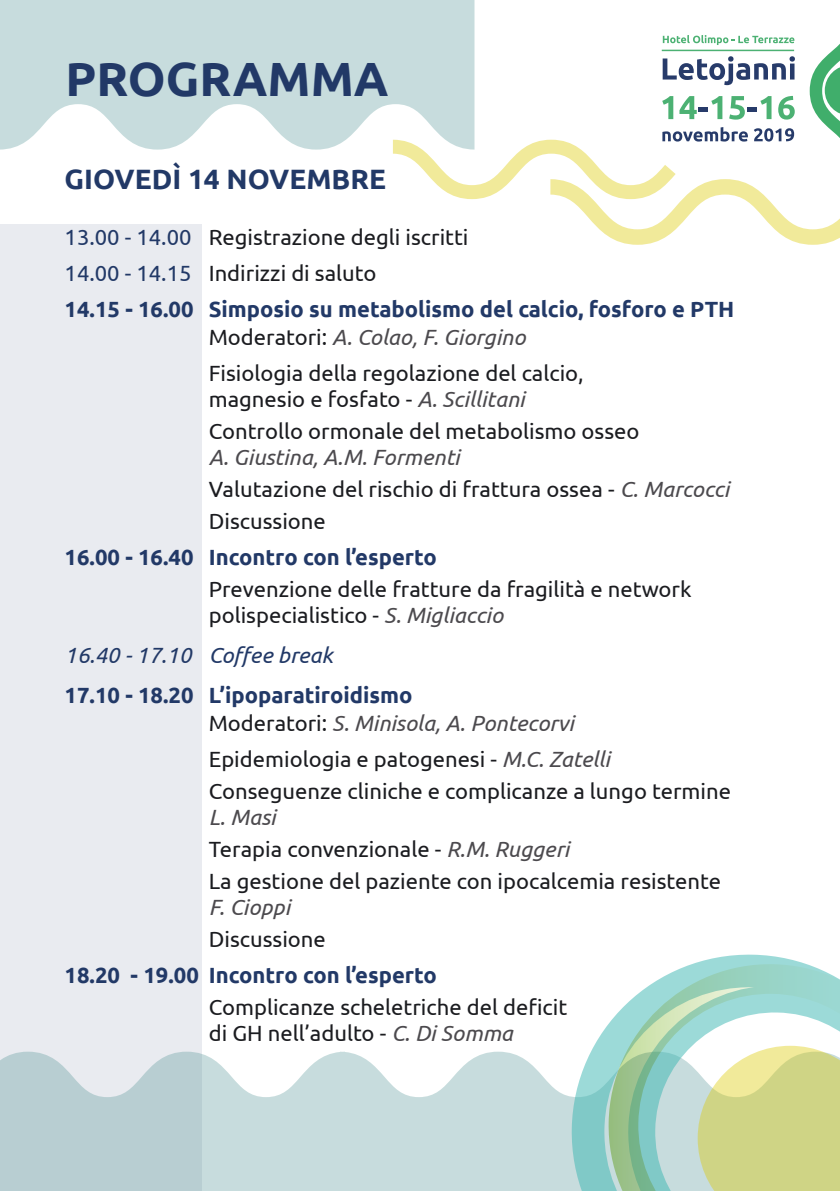
<style>
.page{position:relative;width:840px;height:1191px;background:#fff}
.page>*{position:absolute;margin:0;border:0;box-sizing:border-box;transform-origin:0 0}
.t1{font:700 48px "Ubuntu";color:#223967}
.t2{font:700 28px "Ubuntu";color:#223967}
.t3{font:22px/32px "Ubuntu";color:#1b1c20}
.t4{font:700 22px/36px "Ubuntu";color:#223967}
.t5{font:italic 22px "Ubuntu";color:#223967}
.t6{font:italic 22px "Ubuntu";color:#4c4a4e}
.s1{font-weight:400}
.s2{font-weight:400;color:#1b1c20}
.s3{font-style:italic;color:#4c4a4e}
.s4{font-weight:400;font-style:italic;color:#4c4a4e}
</style>
<div class="page">
<div style="left:0;top:224px;width:201px;height:967px;background:#e9ebf0"></div>
<svg style="left:0;top:0;width:474px;height:150px;background:#cee0e1"></svg>
<svg style="left:0;top:1051px;width:571px;height:140px;fill:#c7dcdd"></svg>
<svg style="left:571px;top:954px;width:235px;height:237px"></svg>
<svg style="left:608px;top:964px;width:231px;height:227px"></svg>
<svg style="left:697px;top:1045px;width:142px;height:146px;background:#d6da95"></svg>
<svg style="left:392px;top:35px;width:447px;height:210px"></svg>
<hr style="left:661px;top:50px;width:132px;height:1px;background:#4cb173">
<h1 class="t1" style="left:66px;top:49px;width:324px">PROGRAMMA</h1>
<p class="t2" style="left:65px;top:162px;width:323px">GIOVEDÌ 14 NOVEMBRE</p>
<p class="t4" style="left:65px;top:219px;width:671px"><span class="s1">13.00 - 14.00</span> <span class="s2">Registrazione degli iscritti<br></span><span class="s1">14.00 - 14.15</span> <span class="s2">Indirizzi di saluto<br></span>14.15 - 16.00 Simposio su metabolismo del calcio, fosforo e PTH</p>
<p class="t3" style="left:209px;top:318px;width:376px;line-height:36px">Moderatori: <span class="s3">A. Colao, F. Giorgino<br></span>Fisiologia della regolazione del calcio,</p>
<p class="t3" style="left:209px;top:382px;width:432px">magnesio e fosfato - <span class="s3">A. Scillitani<br></span>Controllo ormonale del metabolismo osseo</p>
<p class="t3" style="left:209px;top:440px;width:521px"><span class="s3">A. Giustina, A.M. Formenti<br></span>Valutazione del rischio di frattura ossea - <span class="s3">C. Marcocci<br></span>Discussione</p>
<p class="t4" style="left:65px;top:539px;width:373px">16.00 - 16.40 Incontro con l’esperto</p>
<p class="t3" style="left:209px;top:575px;width:484px;line-height:26px">Prevenzione delle fratture da fragilità e network polispecialistico - <span class="s3">S. Migliaccio</span></p>
<p class="t5" style="left:65px;top:642px;width:270px">16.40 - 17.10 Coffee break</p>
<p class="t4" style="left:209px;top:681px;width:366px;line-height:28px;text-indent:-144px">17.10 - 18.20 L’ipoparatiroidismo<br><span class="s2">Moderatori:</span> <span class="s4">S. Minisola, A. Pontecorvi</span></p>
<p class="t3" style="left:209px;top:742px;width:523px">Epidemiologia e patogenesi - <span class="s3">M.C. Zatelli<br></span>Conseguenze cliniche e complicanze a lungo termine</p>
<p class="t3" style="left:209px;top:800px;width:513px"><span class="s3">L. Masi<br></span>Terapia convenzionale - <span class="s3">R.M. Ruggeri<br></span>La gestione del paziente con ipocalcemia resistente</p>
<p class="t6" style="left:209px;top:894px;width:83px">F. Cioppi</p>
<p class="t3" style="left:209px;top:922px;width:119px">Discussione</p>
<p class="t4" style="left:65px;top:957px;width:373px">18.20 - 19.00 Incontro con l’esperto</p>
<p class="t3" style="left:209px;top:993px;width:360px;line-height:26px">Complicanze scheletriche del deficit di GH nell’adulto - <span class="s3">C. Di Somma</span></p>
</div>
